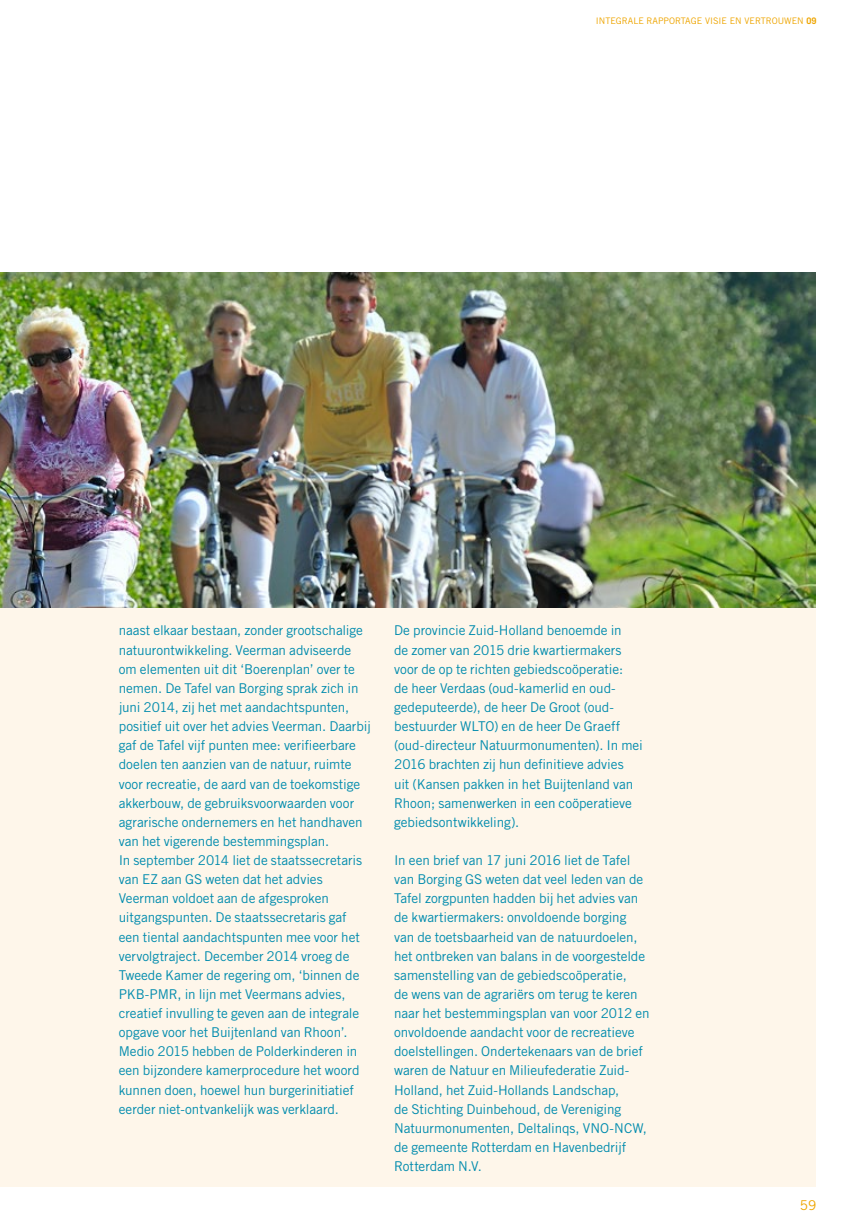
<style>
.page{position:relative;width:859px;height:1229px;background:#fff}
.page>*{position:absolute;margin:0;border:0;box-sizing:border-box;transform-origin:0 0}
._04_BROOD{font:13.5px/19.2px "Trade Gothic LT Std";letter-spacing:-.005em;color:#008bad}
.t1{font:13.5px "Trade Gothic LT Std";color:#eea500}
.t2{font:9px "Trade Gothic LT Std";color:#eea500}
.s1{font-weight:700}
</style>
<div class="page">
<div style="left:0;top:272px;width:816px;height:914px;background:#fef6ea"></div>
<img style="left:0;top:272px;width:815px;height:336px">
<p class="t2" style="left:596px;top:15px;width:222px">INTEGRALE RAPPORTAGE VISIE EN VERTROUWEN <span class="s1">09</span></p>
<p class="_04_BROOD" style="left:119px;top:621px;width:253px">naast elkaar bestaan, zonder grootschalige natuurontwikkeling. Veerman adviseerde om elementen uit dit ‘Boerenplan’ over te nemen. De Tafel van Borging sprak zich in juni 2014, zij het met aandachtspunten, positief uit over het advies Veerman. Daarbij gaf de Tafel vijf punten mee: verifieerbare doelen ten aanzien van de natuur, ruimte voor recreatie, de aard van de toekomstige akkerbouw, de gebruiksvoorwaarden voor agrarische ondernemers en het handhaven van het vigerende bestemmingsplan.<br>In september 2014 liet de staatssecretaris van EZ aan GS weten dat het advies Veerman voldoet aan de afgesproken uitgangspunten. De staatssecretaris gaf een tiental aandachtspunten mee voor het vervolgtraject. December 2014 vroeg de Tweede Kamer de regering om, ‘binnen de PKB-PMR, in lijn met Veermans advies, creatief invulling te geven aan de integrale opgave voor het Buijtenland van Rhoon’.<br>Medio 2015 hebben de Polderkinderen in een bijzondere kamerprocedure het woord kunnen doen, hoewel hun burgerinitiatief eerder niet-ontvankelijk was verklaard.</p>
<p class="_04_BROOD" style="left:394px;top:621px;width:250px">De provincie Zuid-Holland benoemde in<br>de zomer van 2015 drie kwartiermakers voor de op te richten gebiedscoöperatie:<br>de heer Verdaas (oud-kamerlid en oud&shy;gedeputeerde), de heer De Groot (oud&shy;bestuurder WLTO) en de heer De Graeff (oud-directeur Natuurmonumenten). In mei 2016 brachten zij hun definitieve advies<br>uit (Kansen pakken in het Buijtenland van Rhoon; samenwerken in een coöperatieve gebiedsontwikkeling).</p>
<p class="_04_BROOD" style="left:394px;top:850px;width:257px">In een brief van 17 juni 2016 liet de Tafel van Borging GS weten dat veel leden van de Tafel zorgpunten hadden bij het advies van de kwartiermakers: onvoldoende borging van de toetsbaarheid van de natuurdoelen, het ontbreken van balans in de voorgestelde samenstelling van de gebiedscoöperatie,<br>de wens van de agrariërs om terug te keren naar het bestemmingsplan van voor 2012 en onvoldoende aandacht voor de recreatieve doelstellingen. Ondertekenaars van de brief waren de Natuur en Milieufederatie Zuid-Holland, het Zuid-Hollands Landschap,<br>de Stichting Duinbehoud, de Vereniging Natuurmonumenten, Deltalinqs, VNO-NCW, de gemeente Rotterdam en Havenbedrijf Rotterdam N.V.</p>
<p class="t1" style="left:800px;top:1197px;width:18px">59</p>
</div>
